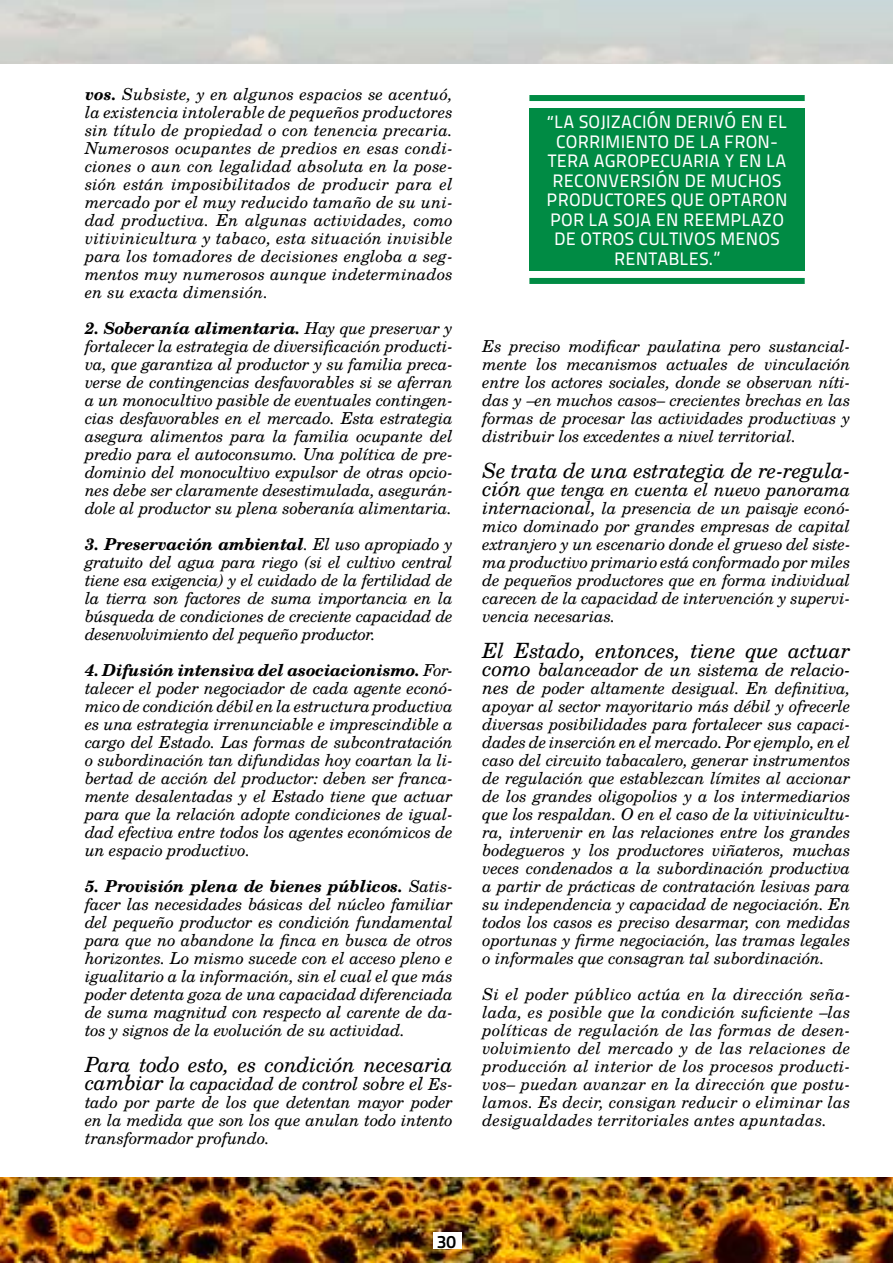
<style>
.page{position:relative;width:893px;height:1263px;background:#fff}
.page>*{position:absolute;margin:0;border:0;box-sizing:border-box;transform-origin:0 0}
.t1{font:italic 21px "Te X Gyre Schola";letter-spacing:-.01em;color:#000}
.t2{font:18px "Titillium Maps 26 L 500 wt";letter-spacing:.01em;color:#fff}
.t3{font:italic 18px "Te X Gyre Schola";letter-spacing:-.01em;color:#000}
.t4{font:18px "Titillium Maps 26 L 750 wt";color:#000}
.t5{font:italic 16.5px/18px "Te X Gyre Schola";letter-spacing:-.01em;color:#000;text-align:justify}
.s1{font-weight:700}
.s2{font-size:21px}
.s3{font-size:16.5px}
.s4{font-size:18px}
</style>
<div class="page">
<img style="left:0;top:1178px;width:893px;height:85px">
<div style="left:529px;top:109px;width:276px;height:162px;background:#008b44"></div>
<div style="left:529px;top:95px;width:276px;height:6px;background:#008b44"></div>
<div style="left:529px;top:278px;width:276px;height:6px;background:#008b44"></div>
<div style="left:433px;top:1232px;width:29px;height:17px;background:#fff"></div>
<p class="t5" style="left:85px;top:84px;width:369px"><span class="s1">vos.</span> Subsiste, y en algunos espacios se acentuó, la existencia intolerable de pequeños productores sin título de propiedad o con tenencia precaria.<br>Numerosos ocupantes de predios en esas condi&shy;ciones o aun con legalidad absoluta en la pose&shy;sión están imposibilitados de producir para el mercado por el muy reducido tamaño de su uni&shy;dad productiva. En algunas actividades, como vitivinicultura y tabaco, esta situación invisible para los tomadores de decisiones engloba a seg&shy;mentos muy numerosos aunque indeterminados en su exacta dimensión.</p>
<p class="t5" style="left:85px;top:318px;width:369px"><span class="s1">2. Soberanía alimentaria.</span> Hay que preservar y fortalecer la estrategia de diversificación producti&shy;va, que garantiza al productor y su familia preca&shy;verse de contingencias desfavorables si se aferran a un monocultivo pasible de eventuales contingen&shy;cias desfavorables en el mercado. Esta estrategia asegura alimentos para la familia ocupante del predio para el autoconsumo. Una política de pre&shy;dominio del monocultivo expulsor de otras opcio&shy;nes debe ser claramente desestimulada, asegurán&shy;dole al productor su plena soberanía alimentaria.</p>
<p class="t5" style="left:85px;top:534px;width:369px"><span class="s1">3. Preservación ambiental</span>. El uso apropiado y gratuito del agua para riego (si el cultivo central tiene esa exigencia) y el cuidado de la fertilidad de la tierra son factores de suma importancia en la búsqueda de condiciones de creciente capacidad de desenvolvimiento del pequeño productor.</p>
<p class="t5" style="left:85px;top:660px;width:369px"><span class="s1">4. Difusión intensiva del asociacionismo.</span> For&shy;talecer el poder negociador de cada agente econó&shy;mico de condición débil en la estructura productiva es una estrategia irrenunciable e imprescindible a cargo del Estado. Las formas de subcontratación o subordinación tan difundidas hoy coartan la li&shy;bertad de acción del productor: deben ser franca&shy;mente desalentadas y el Estado tiene que actuar para que la relación adopte condiciones de igual&shy;dad efectiva entre todos los agentes económicos de un espacio productivo.</p>
<p class="t5" style="left:85px;top:876px;width:369px"><span class="s1">5. Provisión plena de bienes públicos.</span> Satis&shy;facer las necesidades básicas del núcleo familiar del pequeño productor es condición fundamental para que no abandone la finca en busca de otros horizontes. Lo mismo sucede con el acceso pleno e igualitario a la información, sin el cual el que más poder detenta goza de una capacidad diferenciada de suma magnitud con respecto al carente de da&shy;tos y signos de la evolución de su actividad.</p>
<p class="t1" style="left:85px;top:1048px;width:369px">Para todo esto, es condición necesaria</p>
<p class="t3" style="left:85px;top:1069px;width:369px"><span class="s2">cambiar</span> la capacidad de control sobre el <span class="s3">Es-</span></p>
<p class="t5" style="left:85px;top:1092px;width:369px">tado por parte de los que detentan mayor poder en la medida que son los que anulan todo intento transformador profundo.</p>
<p class="t2" style="left:547px;top:109px;width:139px">“LA SOJIZACIÓN DERI</p>
<p class="t2" style="left:714px;top:109px;width:64px">VÓ EN EL</p>
<p class="t2" style="left:556px;top:128px;width:12px">CORRIMIENTO</p>
<p class="t2" style="left:673px;top:128px;width:63px">DELAFRON</p>
<p class="t2" style="left:770px;top:128px;width:9px">-</p>
<p class="t2" style="left:548px;top:148px;width:12px">TERA</p>
<p class="t2" style="left:594px;top:148px;width:12px">AGROPECUARIA</p>
<p class="t2" style="left:724px;top:148px;width:52px">Y EN LA</p>
<p class="t2" style="left:553px;top:167px;width:12px">RECON</p>
<p class="t2" style="left:609px;top:167px;width:21px">VERSI</p>
<p class="t2" style="left:656px;top:167px;width:68px">ÓNDE MUC</p>
<p class="t2" style="left:748px;top:167px;width:24px">HOS</p>
<p class="t2" style="left:547px;top:186px;width:12px">PRODUCTORES</p>
<p class="t2" style="left:671px;top:186px;width:51px">QUE OPTARON</p>
<p class="t2" style="left:550px;top:206px;width:12px">POR</p>
<p class="t2" style="left:589px;top:206px;width:107px">LA SOJAEN REEMPLA</p>
<p class="t2" style="left:762px;top:206px;width:21px">ZO</p>
<p class="t2" style="left:554px;top:225px;width:38px">DE OTROS</p>
<p class="t2" style="left:639px;top:225px;width:10px">CULTI</p>
<p class="t2" style="left:683px;top:225px;width:50px">VOS MENOS</p>
<p class="t2" style="left:614px;top:245px;width:12px">RENTABLES</p>
<p class="t2" style="left:709px;top:245px;width:13px">.”</p>
<p class="t5" style="left:483px;top:336px;width:369px">Es preciso modificar paulatina pero sustancial&shy;mente los mecanismos actuales de vinculación entre los actores sociales, donde se observan níti&shy;das y –en muchos casos– crecientes brechas en las formas de procesar las actividades productivas y distribuir los excedentes a nivel territorial.</p>
<p class="t1" style="left:483px;top:454px;width:369px">Se trata de una estrategia de re-regula-</p>
<p class="t3" style="left:483px;top:475px;width:369px"><span class="s2">ción</span> que tenga en cuenta el nuevo panorama</p>
<p class="t5" style="left:483px;top:498px;width:369px"><span class="s4">internacional,</span> la presencia de un paisaje econó&shy;mico dominado por grandes empresas de capital extranjero y un escenario donde el grueso del siste&shy;ma productivo primario está conformado por miles de pequeños productores que en forma individual carecen de la capacidad de intervención y supervi&shy;vencia necesarias.</p>
<p class="t1" style="left:483px;top:634px;width:369px">El Estado, entonces, tiene que actuar</p>
<p class="t3" style="left:483px;top:655px;width:369px"><span class="s2">como</span> balanceador de un sistema de relacio-</p>
<p class="t5" style="left:483px;top:678px;width:369px"><span class="s4">nes de</span> poder altamente desigual. En definitiva, apoyar al sector mayoritario más débil y ofrecerle diversas posibilidades para fortalecer sus capaci&shy;dades de inserción en el mercado. Por ejemplo, en el caso del circuito tabacalero, generar instrumentos de regulación que establezcan límites al accionar de los grandes oligopolios y a los intermediarios que los respaldan. O en el caso de la vitivinicultu&shy;ra, intervenir en las relaciones entre los grandes bodegueros y los productores viñateros, muchas veces condenados a la subordinación productiva a partir de prácticas de contratación lesivas para su independencia y capacidad de negociación. En todos los casos es preciso desarmar, con medidas oportunas y firme negociación, las tramas legales o informales que consagran tal subordinación.</p>
<p class="t5" style="left:483px;top:984px;width:369px">Si el poder público actúa en la dirección seña&shy;lada, es posible que la condición suficiente –las políticas de regulación de las formas de desen&shy;volvimiento del mercado y de las relaciones de producción al interior de los procesos producti&shy;vos– puedan avanzar en la dirección que postu&shy;lamos. Es decir, consigan reducir o eliminar las desigualdades territoriales antes apuntadas.</p>
<p class="t4" style="left:437px;top:1227px;width:21px">30</p>
</div>
